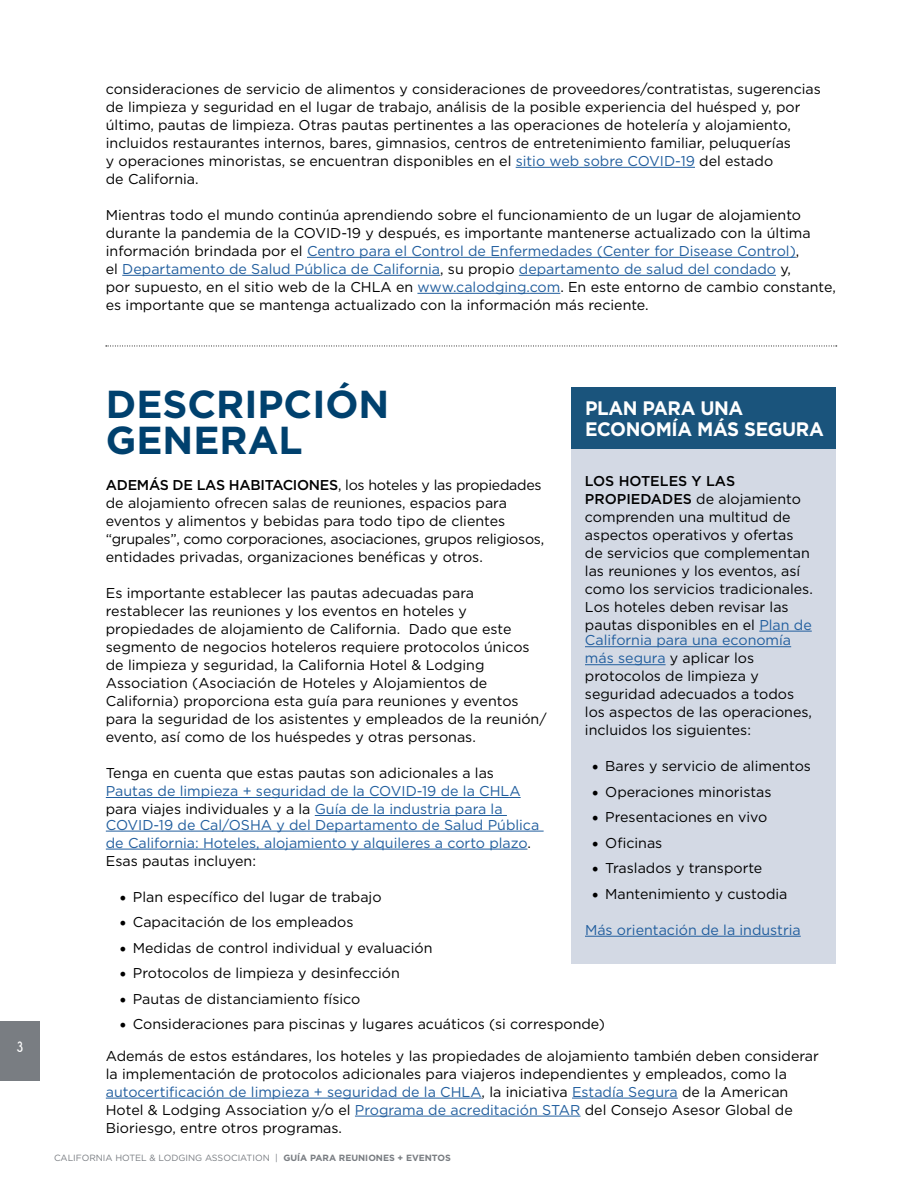
<style>
.page{position:relative;width:918px;height:1188px;background:#fff}
.page>*{position:absolute;margin:0;border:0;box-sizing:border-box;transform-origin:0 0}
.t1{font:700 39px/36px "Gotham";color:#00416e}
.t2{font:700 19.5px/21px "Gotham";letter-spacing:-.02em;color:#fff;scale:.96 1}
.t3{font:15px "Blue Highway D Type";color:#fff}
.t4{font:14.25px/18px "Gotham";color:#000}
.t5{font:14.25px/18px "Gotham";color:#215e9e}
.t6{font:9px "Gotham";color:#797d82}
.s1{color:#215e9e}
.s2{font-weight:500}
.s3{color:#000}
.s4{font-family:"Minion Pro";font-size:18px}
.s5{font-weight:700}
</style>
<div class="page">
<div style="left:0;top:1021px;width:40px;height:59px;background:#797d82"></div>
<hr style="left:516px;top:167px;width:179px;height:1px;background:#215e9e">
<hr style="left:307px;top:257px;width:489px;height:1px;background:#215e9e">
<hr style="left:122px;top:275px;width:318px;height:1px;background:#215e9e">
<hr style="left:519px;top:275px;width:257px;height:1px;background:#215e9e">
<hr style="left:417px;top:293px;width:143px;height:1px;background:#215e9e">
<hr style="left:106px;top:797px;width:415px;height:1px;background:#215e9e">
<hr style="left:315px;top:815px;width:192px;height:1px;background:#215e9e">
<hr style="left:106px;top:831px;width:438px;height:1px;background:#215e9e">
<hr style="left:106px;top:849px;width:421px;height:1px;background:#215e9e">
<hr style="left:106px;top:1098px;width:376px;height:1px;background:#215e9e">
<hr style="left:572px;top:1098px;width:106px;height:1px;background:#215e9e">
<hr style="left:355px;top:1116px;width:226px;height:1px;background:#215e9e">
<div style="left:571px;top:387px;width:265px;height:432px;background:#1a547c"></div>
<div style="left:571px;top:449px;width:265px;height:515px;background:#d3d9e4"></div>
<hr style="left:759px;top:631px;width:53px;height:1px;background:#215e9e">
<hr style="left:585px;top:646px;width:206px;height:1px;background:#215e9e">
<hr style="left:585px;top:664px;width:81px;height:1px;background:#215e9e">
<hr style="left:585px;top:936px;width:216px;height:1px;background:#215e9e">
<svg style="left:106px;top:346px;width:731px;height:1px"></svg>
<p class="t3" style="left:17px;top:1037px;width:8px">3</p>
<p class="t4" style="left:106px;top:80px;width:717px">consideraciones de servicio de alimentos y consideraciones de proveedores/contratistas, sugerencias de limpieza y seguridad en el lugar de trabajo, análisis de la posible experiencia del huésped y, por último, pautas de limpieza. Otras pautas pertinentes a las operaciones de hotelería y alojamiento, incluidos restaurantes internos, bares, gimnasios, centros de entretenimiento familiar, peluquerías<br>y operaciones minoristas, se encuentran disponibles en el <span class="s1">sitio web sobre COVID-19</span> del estado<br>de California.</p>
<p class="t4" style="left:106px;top:206px;width:732px">Mientras todo el mundo continúa aprendiendo sobre el funcionamiento de un lugar de alojamiento durante la pandemia de la COVID-19 y después, es importante mantenerse actualizado con la última información brindada por el <span class="s1">Centro para el Control de Enfermedades (Center for Disease Control)</span>,<br>el <span class="s1">Departamento de Salud Pública de California</span>, su propio <span class="s1">departamento de salud del condado</span> y,<br>por supuesto, en el sitio web de la CHLA en <span class="s1">www.calodging.com</span>. En este entorno de cambio constante, es importante que se mantenga actualizado con la información más reciente.</p>
<h1 class="t1" style="left:106px;top:386px;width:285px">DESCRIPCIÓN<br>GENERAL</h1>
<p class="t4" style="left:106px;top:476px;width:440px"><span class="s2">ADEMÁS DE LAS HABITACIONES</span>, los hoteles y las propiedades de alojamiento ofrecen salas de reuniones, espacios para eventos y alimentos y bebidas para todo tipo de clientes “grupales”, como corporaciones, asociaciones, grupos religiosos, entidades privadas, organizaciones benéficas y otros.</p>
<p class="t4" style="left:106px;top:584px;width:442px">Es importante establecer las pautas adecuadas para restablecer las reuniones y los eventos en hoteles y propiedades de alojamiento de California. Dado que este segmento de negocios hoteleros requiere protocolos únicos de limpieza y seguridad, la California Hotel &amp; Lodging Association (Asociación de Hoteles y Alojamientos de California) proporciona esta guía para reuniones y eventos para la seguridad de los asistentes y empleados de la reunión/ evento, así como de los huéspedes y otras personas.</p>
<p class="t4" style="left:106px;top:764px;width:390px">Tenga en cuenta que estas pautas son adicionales a las</p>
<p class="t5" style="left:106px;top:782px;width:416px">Pautas de limpieza + seguridad de la COVID-19 de la CHLA <span class="s3">para viajes individuales y a la</span> Guía de la industria para la</p>
<p class="t5" style="left:106px;top:815px;width:435px">COVID-19 de Cal/OSHA y del Departamento de Salud Pública de California: Hoteles, alojamiento y alquileres a corto plazo<span class="s3">.<br>Esas pautas incluyen:</span></p>
<p class="t4" style="left:119px;top:887px;width:264px"><span class="s4">•</span> Plan específico del lugar de trabajo</p>
<p class="t4" style="left:119px;top:913px;width:236px"><span class="s4">•</span> Capacitación de los empleados</p>
<p class="t4" style="left:119px;top:938px;width:315px"><span class="s4">•</span> Medidas de control individual y evaluación</p>
<p class="t4" style="left:119px;top:964px;width:282px"><span class="s4">•</span> Protocolos de limpieza y desinfección</p>
<p class="t4" style="left:119px;top:989px;width:243px"><span class="s4">•</span> Pautas de distanciamiento físico</p>
<p class="t4" style="left:119px;top:1015px;width:487px"><span class="s4">•</span> Consideraciones para piscinas y lugares acuáticos (si corresponde)</p>
<p class="t4" style="left:106px;top:1046px;width:715px">Además de estos estándares, los hoteles y las propiedades de alojamiento también deben considerar la implementación de protocolos adicionales para viajeros independientes y empleados, como la <span class="s1">autocertificación de limpieza + seguridad de la CHLA</span>, la iniciativa <span class="s1">Estadía Segura</span> de la American Hotel &amp; Lodging Association y/o el <span class="s1">Programa de acreditación STAR</span> del Consejo Asesor Global de Bioriesgo, entre otros programas.</p>
<h2 class="t2" style="left:585px;top:398px;width:250px">PLAN PARA UNA<br>ECONOMÍA MÁS SEGURA</h2>
<p class="t4" style="left:585px;top:471px;width:229px"><span class="s2">LOS HOTELES Y LAS<br>PROPIEDADES</span> de alojamiento comprenden una multitud de aspectos operativos y ofertas de servicios que complementan las reuniones y los eventos, así como los servicios tradicionales.<br>Los hoteles deben revisar las pautas disponibles en el <span class="s1">Plan de</span></p>
<p class="t4" style="left:585px;top:631px;width:229px"><span class="s1">California para una economía más segura</span> y aplicar los protocolos de limpieza y seguridad adecuados a todos los aspectos de las operaciones, incluidos los siguientes:</p>
<p class="t4" style="left:592px;top:757px;width:221px"><span class="s4">•</span> Bares y servicio de alimentos</p>
<p class="t4" style="left:592px;top:782px;width:181px"><span class="s4">•</span> Operaciones minoristas</p>
<p class="t4" style="left:592px;top:808px;width:177px"><span class="s4">•</span> Presentaciones en vivo</p>
<p class="t4" style="left:592px;top:833px;width:72px"><span class="s4">•</span> Oficinas</p>
<p class="t4" style="left:592px;top:859px;width:172px"><span class="s4">•</span> Traslados y transporte</p>
<p class="t4" style="left:592px;top:884px;width:197px"><span class="s4">•</span> Mantenimiento y custodia</p>
<p class="t5" style="left:585px;top:920px;width:217px">Más orientación de la industria</p>
<p class="t6" style="left:54px;top:1152px;width:398px">CALIFORNIA HOTEL &amp; LODGING ASSOCIATION | <span class="s5">GUÍA PARA REUNIONES + EVENTOS</span></p>
</div>
